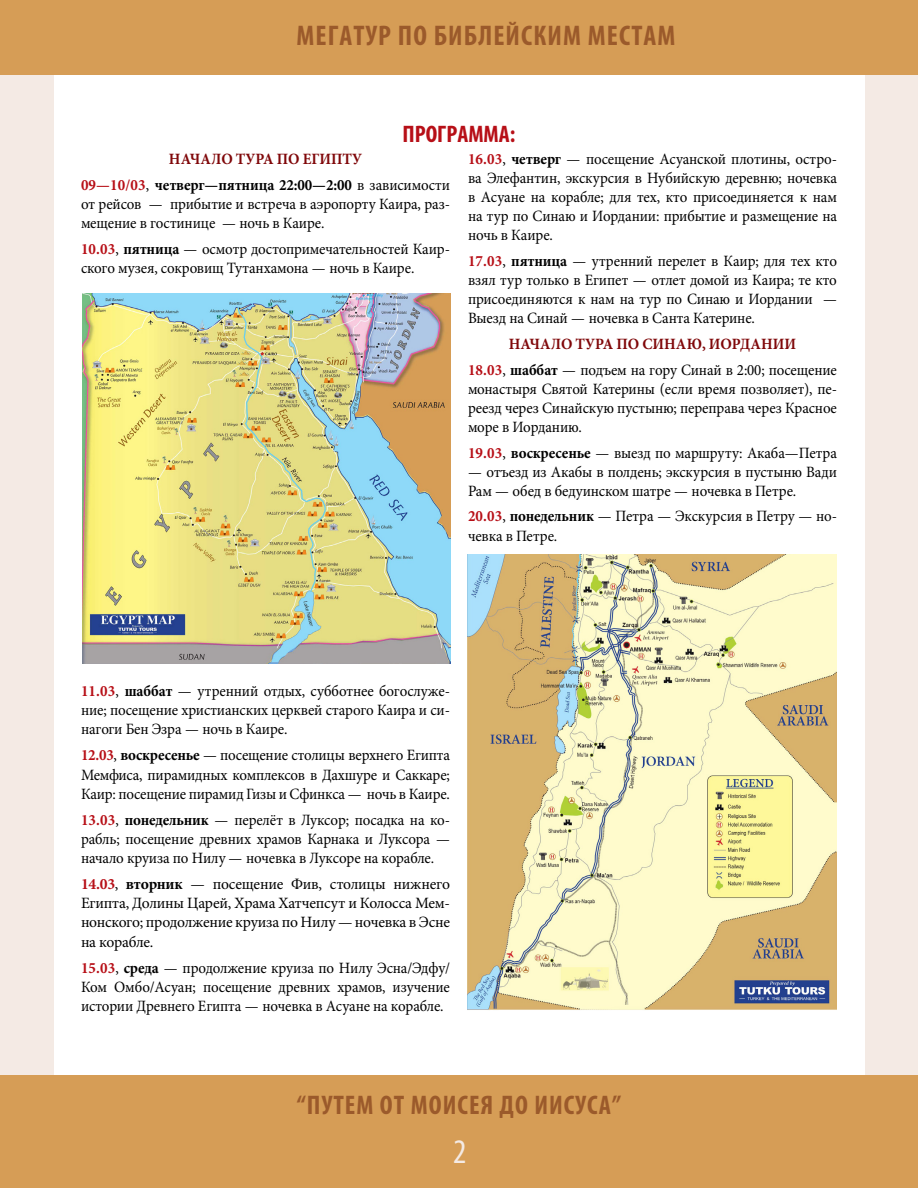
<style>
.page{position:relative;width:918px;height:1188px;background:#fff}
.page>*{position:absolute;margin:0;border:0;box-sizing:border-box;transform-origin:0 0}
.t1{font:condensed 34.5px "Myriad Pro";color:#f4eae4}
.t2{font:700 condensed 28.5px "Myriad Pro";letter-spacing:.04em;color:#9b5a2b}
.t3{font:700 condensed 27px "Myriad Pro";letter-spacing:.04em;color:#9b5a2b}
.header_red{font:700 condensed 24px "Myriad Pro";color:#b70f17}
.pf{font:15.75px/19px "Minion Pro";letter-spacing:-.01em;color:#000;text-align:justify;scale:.95 1}
.pf-2{font:15.75px/19.2px "Minion Pro";letter-spacing:-.01em;color:#000;text-align:justify}
.pf-3{font:700 15.75px "Minion Pro";color:#7f0709;scale:.95 1}
.s1{font-weight:700;color:#b70f17}
.s2{font-weight:700}
</style>
<div class="page">
<div style="left:865px;top:0;width:53px;height:1187px;background:#f4eae4"></div>
<div style="left:0;top:1px;width:54px;height:1186px;background:#f4eae4"></div>
<div style="left:0;top:1075px;width:918px;height:113px;background:#d69d56"></div>
<div style="left:0;top:0;width:918px;height:75px;background:#d69d56"></div>
<img style="left:82px;top:293px;width:368px;height:371px">
<img style="left:468px;top:555px;width:369px;height:455px">
<h2 class="t2" style="left:296px;top:17px;width:381px">МЕГАТУР ПО БИБЛЕЙСКИМ МЕСТАМ</h2>
<p class="header_red" style="left:402px;top:119px;width:115px">ПРОГРАММА:</p>
<p class="pf-3" style="left:169px;top:148px;width:205px">НАЧАЛО ТУРА ПО ЕГИПТУ</p>
<p class="pf" style="left:81px;top:175px;width:390px"><span class="s1">09—10/03</span>, <span class="s2">четверг—пятница 22:00—2:00</span> в зависимости от рейсов — прибытие и встреча в аэропорту Каира, раз&shy;мещение в гостинице — ночь в Каире.</p>
<p class="pf" style="left:81px;top:239px;width:390px"><span class="s1">10.03</span>, <span class="s2">пятница</span> — осмотр достопримечательностей Каир&shy;ского музея, сокровищ Тутанхамона — ночь в Каире.</p>
<p class="pf" style="left:468px;top:149px;width:390px"><span class="s1">16.03</span>, <span class="s2">четверг</span> — посещение Асуанской плотины, остро&shy;ва Элефантин, экскурсия в Нубийскую деревню; ночевка в Асуане на корабле; для тех, кто присоединяется к нам на тур по Синаю и Иордании: прибытие и размещение на ночь в Каире.</p>
<p class="pf" style="left:468px;top:251px;width:390px"><span class="s1">17.03</span>, <span class="s2">пятница</span> — утренний перелет в Каир; для тех кто взял тур только в Египет — отлет домой из Каира; те кто присоединяются к нам на тур по Синаю и Иордании — Выезд на Синай — ночевка в Санта Катерине.</p>
<p class="pf-3" style="left:509px;top:333px;width:304px">НАЧАЛО ТУРА ПО СИНАЮ, ИОРДАНИИ</p>
<p class="pf" style="left:468px;top:360px;width:390px"><span class="s1">18.03</span>, <span class="s2">шаббат</span> — подъем на гору Синай в 2:00; посещение монастыря Святой Катерины (если время позволяет), пе&shy;реезд через Синайскую пустыню; переправа через Красное море в Иорданию.</p>
<p class="pf" style="left:468px;top:443px;width:390px"><span class="s1">19.03</span>, <span class="s2">воскресенье</span> — выезд по маршруту: Акаба—Петра</p>
<p class="pf" style="left:468px;top:462px;width:390px">— отъезд из Акабы в полдень; экскурсия в пустыню Вади<br>Рам — обед в бедуинском шатре — ночевка в Петре.</p>
<p class="pf" style="left:468px;top:507px;width:390px"><span class="s1">20.03</span>, <span class="s2">понедельник</span> — Петра — Экскурсия в Петру — но&shy;чевка в Петре.</p>
<p class="pf" style="left:81px;top:682px;width:390px"><span class="s1">11.03</span>, <span class="s2">шаббат</span> — утренний отдых, субботнее богослуже&shy;ние; посещение христианских церквей старого Каира и си&shy;нагоги Бен Эзра — ночь в Каире.</p>
<p class="pf" style="left:81px;top:746px;width:390px"><span class="s1">12.03</span>, <span class="s2">воскресенье</span> — посещение столицы верхнего Египта Мемфиса, пирамидных комплексов в Дахшуре и Саккаре; Каир: посещение пирамид Гизы и Сфинкса — ночь в Каире.</p>
<p class="pf" style="left:81px;top:810px;width:390px"><span class="s1">13.03</span>, <span class="s2">понедельник</span> — перелёт в Луксор; посадка на ко&shy;рабль; посещение древних храмов Карнака и Луксора — начало круиза по Нилу — ночевка в Луксоре на корабле.</p>
<p class="pf-2" style="left:81px;top:874px;width:371px"><span class="s1">14.03</span>, <span class="s2">вторник</span> — посещение Фив, столицы нижнего Египта, Долины Царей, Храма Хатчепсут и Колосса Мем&shy;нонского; продолжение круиза по Нилу — ночевка в Эсне на корабле.</p>
<p class="pf" style="left:81px;top:958px;width:390px"><span class="s1">15.03</span>, <span class="s2">среда</span> — продолжение круиза по Нилу Эсна/Эдфу/ Ком Омбо/Асуан; посещение древних храмов, изучение истории Древнего Египта — ночевка в Асуане на корабле.</p>
<h3 class="t3" style="left:297px;top:1088px;width:326px">“ПУТЕМ ОТ МОИСЕЯ ДО ИИСУСА”</h3>
<h1 class="t1" style="left:453px;top:1130px;width:15px">2</h1>
</div>
